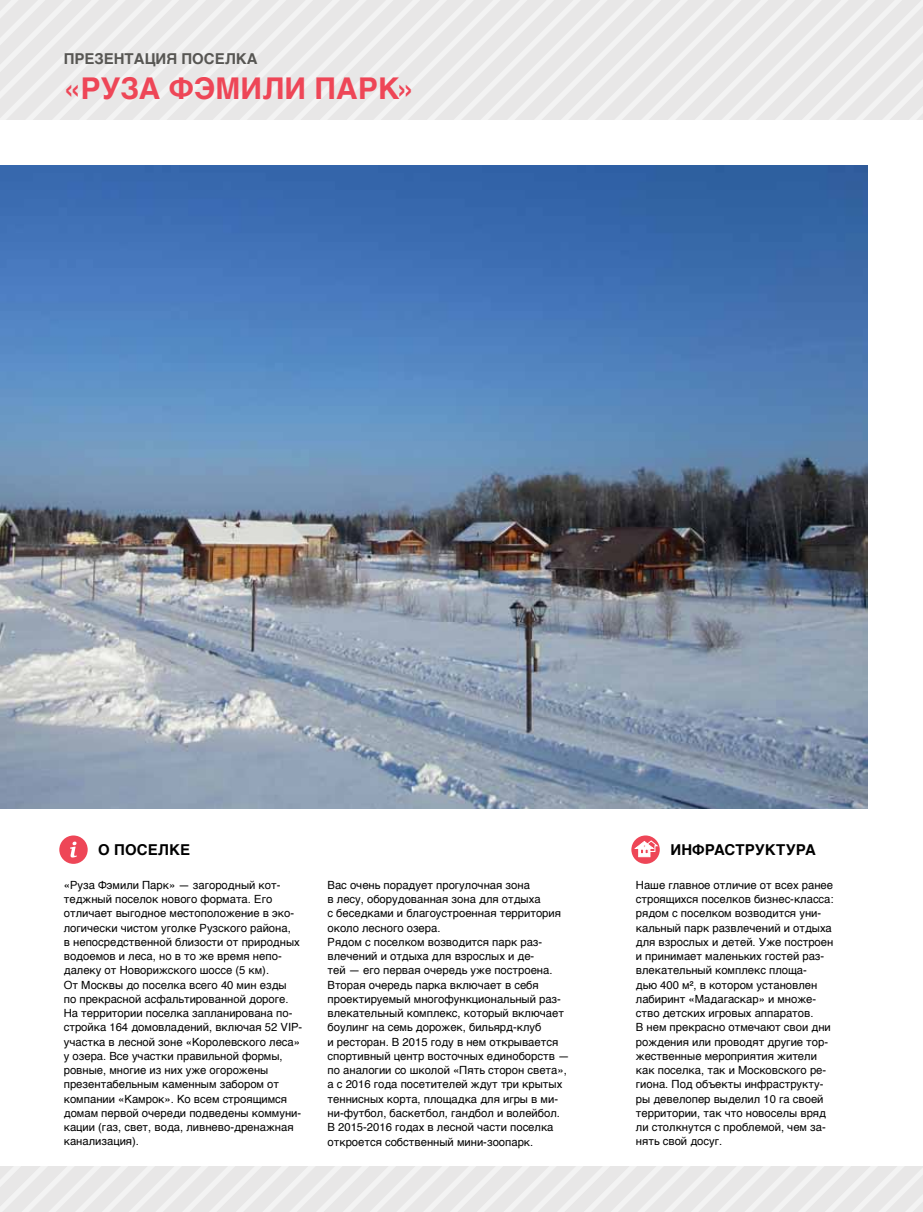
<style>
.page{position:relative;width:923px;height:1212px;background:#fff}
.page>*{position:absolute;margin:0;border:0;box-sizing:border-box;transform-origin:0 0}
.t1{font:700 30px "Helvetica TF";color:#ee4657}
.t2{font:700 15px "Helvetica TF";letter-spacing:.005em;color:#000}
.t3{font:700 15px "Helvetica TF";color:#575653}
.t4{font:11.25px/14.2px "Helvetica TF";color:#000}
</style>
<div class="page">
<svg style="left:0;top:0;width:923px;height:119px"></svg>
<img style="left:0;top:166px;width:867px;height:643px">
<svg style="left:0;top:1166px;width:923px;height:46px"></svg>
<div style="left:59px;top:835px;width:29px;height:29px;background:#ee4657;border-radius:50%"></div>
<svg style="left:70px;top:842px;width:7px;height:15px"></svg>
<svg style="left:631px;top:835px;width:29px;height:29px"></svg>
<svg style="left:633px;top:840px;width:25px;height:17px"></svg>
<h2 class="t3" style="left:64px;top:47px;width:195px">презентация поселка</h2>
<h1 class="t1" style="left:64px;top:64px;width:354px">«Руза Фэмили Парк»</h1>
<h2 class="t2" style="left:98px;top:838px;width:93px">о поселке</h2>
<p class="t4" style="left:64px;top:878px;width:240px">«Руза Фэмили Парк» — загородный кот&shy;теджный поселок нового формата. Его отличает выгодное местоположение в эко&shy;логически чистом уголке Рузского района,<br>в непосредственной близости от природных водоемов и леса, но в то же время непо&shy;далеку от Новорижского шоссе (5 км).<br>От Москвы до поселка всего 40 мин езды<br>по прекрасной асфальтированной дороге.<br>На территории поселка запланирована по&shy;стройка 164 домовладений, включая 52 VIP&shy;участка в лесной зоне «Королевского леса» у озера. Все участки правильной формы, ровные, многие из них уже огорожены презентабельным каменным забором от компании «Камрок». Ко всем строящимся домам первой очереди подведены коммуни&shy;кации (газ, свет, вода, ливнево‑дренажная канализация).</p>
<p class="t4" style="left:327px;top:878px;width:243px">Вас очень порадует прогулочная зона<br>в лесу, оборудованная зона для отдыха<br>с беседками и благоустроенная территория около лесного озера.<br>Рядом с поселком возводится парк раз&shy;влечений и отдыха для взрослых и де-<br>тей — его первая очередь уже построена.<br>Вторая очередь парка включает в себя проектируемый многофункциональный раз&shy;влекательный комплекс, который включает боулинг на семь дорожек, бильярд-клуб<br>и ресторан. В 2015 году в нем открывается спортивный центр восточных единоборств — по аналогии со школой «Пять сторон света», а с 2016 года посетителей ждут три крытых теннисных корта, площадка для игры в ми&shy;ни-футбол, баскетбол, гандбол и волейбол.<br>В 2015-2016 годах в лесной части поселка откроется собственный мини-зоопарк.</p>
<h2 class="t2" style="left:670px;top:838px;width:147px">инфраструктура</h2>
<p class="t4" style="left:636px;top:878px;width:199px">Наше главное отличие от всех ранее строящихся поселков бизнес-класса: рядом с поселком возводится уни&shy;кальный парк развлечений и отдыха для взрослых и детей. Уже построен и принимает маленьких гостей раз&shy;влекательный комплекс площа-<br>дью 400 м², в котором установлен лабиринт «Мадагаскар» и множе&shy;ство детских игровых аппаратов.<br>В нем прекрасно отмечают свои дни рождения или проводят другие тор&shy;жественные мероприятия жители как поселка, так и Московского ре&shy;гиона. Под объекты инфраструкту&shy;ры девелопер выделил 10 га своей территории, так что новоселы вряд ли столкнутся с проблемой, чем за&shy;нять свой досуг.</p>
</div>
